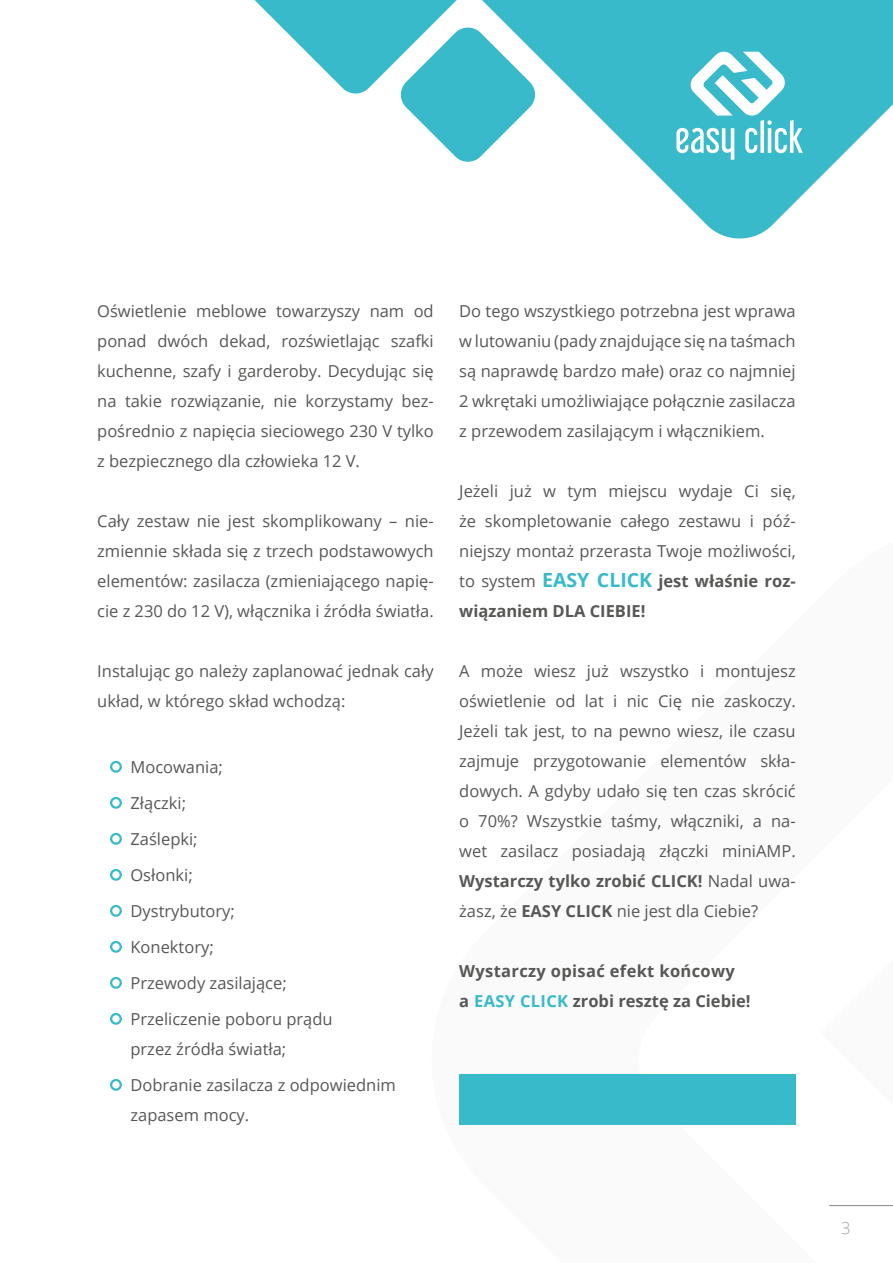
<style>
.page{position:relative;width:893px;height:1263px;background:#fff}
.page>*{position:absolute;margin:0;border:0;box-sizing:border-box;transform-origin:0 0}
.t1{font:16.5px/30px "Open Sans";color:#575756;text-align:justify}
.t2{font:700 16.5px/30px "Open Sans";letter-spacing:.02em;color:#575756}
.t3{font:300 16.5px "Open Sans";color:#a1a1a1}
.s1{font-weight:700;font-size:19.5px;color:#38baca}
.s2{font-weight:700}
.s3{color:#38baca}
</style>
<div class="page">
<hr style="left:829px;top:1205px;width:64px;height:1px;background:#878787">
<svg style="left:538px;top:0;width:355px;height:239px"></svg>
<div style="left:110px;top:761px;width:12px;height:12px;border:2px solid #38baca;border-radius:50%"></div>
<div style="left:110px;top:797px;width:12px;height:12px;border:2px solid #38baca;border-radius:50%"></div>
<div style="left:110px;top:833px;width:12px;height:12px;border:2px solid #38baca;border-radius:50%"></div>
<div style="left:110px;top:869px;width:12px;height:12px;border:2px solid #38baca;border-radius:50%"></div>
<div style="left:110px;top:905px;width:12px;height:12px;border:2px solid #38baca;border-radius:50%"></div>
<div style="left:110px;top:941px;width:12px;height:12px;border:2px solid #38baca;border-radius:50%"></div>
<div style="left:110px;top:977px;width:12px;height:12px;border:2px solid #38baca;border-radius:50%"></div>
<div style="left:110px;top:1013px;width:12px;height:12px;border:2px solid #38baca;border-radius:50%"></div>
<div style="left:110px;top:1079px;width:12px;height:12px;border:2px solid #38baca;border-radius:50%"></div>
<svg style="left:676px;top:52px;width:127px;height:108px"></svg>
<div style="left:459px;top:1074px;width:337px;height:51px;background:#38baca"></div>
<svg style="left:254px;top:0;width:284px;height:162px"></svg>
<p class="t1" style="left:97px;top:295px;width:338px">Oświetlenie meblowe towarzyszy nam od ponad dwóch dekad, rozświetlając szafki kuchenne, szafy i garderoby. Decydując się na takie rozwiązanie, nie korzystamy bez&shy;pośrednio z napięcia sieciowego 230 V tylko z bezpiecznego dla człowieka 12 V.</p>
<p class="t1" style="left:97px;top:505px;width:338px">Cały zestaw nie jest skomplikowany – nie&shy;zmiennie składa się z trzech podstawowych elementów: zasilacza (zmieniającego napię&shy;cie z 230 do 12 V), włącznika i źródła światła.</p>
<p class="t1" style="left:97px;top:655px;width:338px">Instalując go należy zaplanować jednak cały układ, w którego skład wchodzą:</p>
<p class="t1" style="left:130px;top:748px;width:204px;line-height:36px;text-align:left">Mocowania;<br>Złączki;<br>Zaślepki;<br>Osłonki;<br>Dystrybutory;<br>Konektory;<br>Przewody zasilające;<br>Przeliczenie poboru prądu</p>
<p class="t1" style="left:130px;top:1030px;width:267px;line-height:36px">przez źródła światła;<br>Dobranie zasilacza z odpowiednim</p>
<p class="t1" style="left:130px;top:1099px;width:120px">zapasem mocy.</p>
<p class="t1" style="left:459px;top:295px;width:338px">Do tego wszystkiego potrzebna jest wprawa w lutowaniu (pady znajdujące się na taśmach są naprawdę bardzo małe) oraz co najmniej 2 wkrętaki umożliwiające połącznie zasilacza z przewodem zasilającym i włącznikiem.</p>
<p class="t1" style="left:459px;top:475px;width:338px">Jeżeli już w tym miejscu wydaje Ci się, że skompletowanie całego zestawu i póź&shy;niejszy montaż przerasta Twoje możliwości, to system <span class="s1">EASY CLICK</span> <span class="s2">jest właśnie roz&shy;wiązaniem DLA CIEBIE!</span></p>
<p class="t1" style="left:459px;top:655px;width:338px">A może wiesz już wszystko i montujesz oświetlenie od lat i nic Cię nie zaskoczy.<br>Jeżeli tak jest, to na pewno wiesz, ile czasu zajmuje przygotowanie elementów skła&shy;dowych. A gdyby udało się ten czas skrócić o 70%? Wszystkie taśmy, włączniki, a na&shy;wet zasilacz posiadają złączki miniAMP.<br><span class="s2">Wystarczy tylko zrobić CLICK!</span> Nadal uwa&shy;żasz, że <span class="s2">EASY CLICK</span> nie jest dla Ciebie?</p>
<p class="t2" style="left:459px;top:955px;width:293px">Wystarczy opisać efekt końcowy<br>a <span class="s3">EASY CLICK</span> zrobi resztę za Ciebie!</p>
<p class="t3" style="left:841px;top:1217px;width:11px">3</p>
</div>
